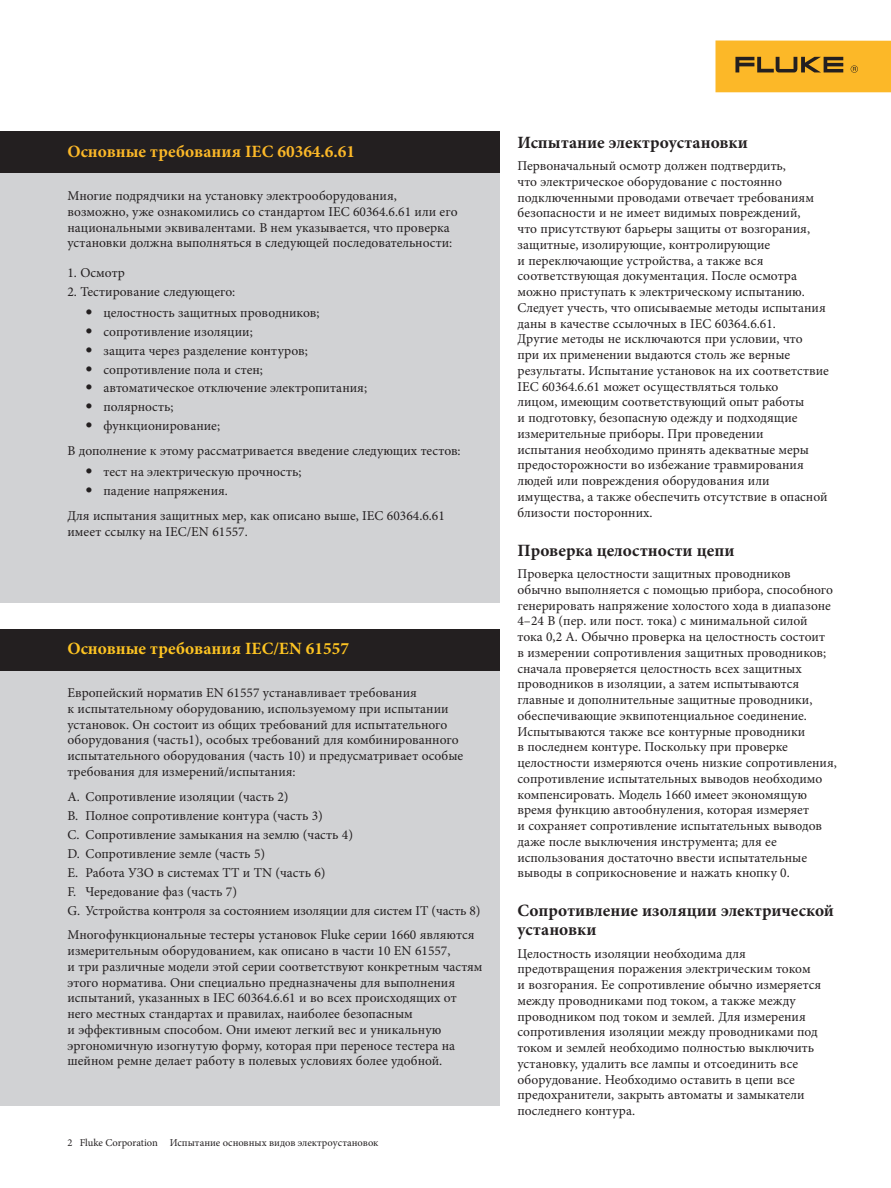
<style>
.page{position:relative;width:891px;height:1188px;background:#fff}
.page>*{position:absolute;margin:0;border:0;box-sizing:border-box;transform-origin:0 0}
.t1{font:700 17.25px/18.8px "Minion Pro";color:#231f20}
.t2{font:700 17.25px "Minion Pro";color:#fcb828}
.t3{font:700 17.25px "Minion Pro";color:#fec422}
.t4{font:13.5px/15.8px "Minion Pro";color:#231f20}
.t5{font:10.5px "Minion Pro";color:#231f20}
.s1{font-family:"Helvetica Neue LT Pro";font-weight:700;font-stretch:expanded;font-size:14.25px}
</style>
<div class="page">
<div style="left:716px;top:40px;width:175px;height:52px;background:#fcb828"></div>
<svg style="left:735px;top:57px;width:108px;height:15px"></svg>
<svg style="left:851px;top:65px;width:7px;height:8px"></svg>
<div style="left:0;top:135px;width:500px;height:468px;background:#d1d2d4"></div>
<div style="left:0;top:638px;width:500px;height:467px;background:#d1d2d4"></div>
<div style="left:0;top:132px;width:500px;height:41px;background:#231f20"></div>
<div style="left:0;top:630px;width:500px;height:41px;background:#231f20"></div>
<p class="t2" style="left:68px;top:140px;width:289px">Основные требования IEC 60364.6.61</p>
<p class="t4" style="left:68px;top:188px;width:392px">Многие подрядчики на установку электрооборудования, возможно, уже ознакомились со стандартом IEC 60364.6.61 или его национальными эквивалентами. В нем указывается, что проверка установки должна выполняться в следующей последовательности:</p>
<p class="t4" style="left:68px;top:264px;width:59px">1. Осмотр</p>
<p class="t4" style="left:68px;top:283px;width:169px">2. Тестирование следующего:</p>
<p class="t4" style="left:86px;top:305px;width:236px"><span class="s1">•</span> целостность защитных проводников;</p>
<p class="t4" style="left:86px;top:324px;width:169px"><span class="s1">•</span> сопротивление изоляции;</p>
<p class="t4" style="left:86px;top:343px;width:224px"><span class="s1">•</span> защита через разделение контуров;</p>
<p class="t4" style="left:86px;top:361px;width:179px"><span class="s1">•</span> сопротивление пола и стен;</p>
<p class="t4" style="left:86px;top:380px;width:283px"><span class="s1">•</span> автоматическое отключение электропитания;</p>
<p class="t4" style="left:86px;top:399px;width:90px"><span class="s1">•</span> полярность;</p>
<p class="t4" style="left:67px;top:413px;width:395px;line-height:24.8px;text-indent:18px"><span class="s1">•</span> функционирование;<br>В дополнение к этому рассматривается введение следующих тестов:</p>
<p class="t4" style="left:86px;top:464px;width:218px"><span class="s1">•</span> тест на электрическую прочность;</p>
<p class="t4" style="left:67px;top:478px;width:379px;line-height:24.8px;text-indent:18px"><span class="s1">•</span> падение напряжения.<br>Для испытания защитных мер, как описано выше, IEC 60364.6.61</p>
<p class="t4" style="left:67px;top:523px;width:182px">имеет ссылку на IEC/EN 61557.</p>
<p class="t3" style="left:68px;top:637px;width:283px">Основные требования IEC/EN 61557</p>
<p class="t4" style="left:68px;top:685px;width:397px">Европейский норматив EN 61557 устанавливает требования<br>к испытательному оборудованию, используемому при испытании установок. Он состоит из общих требований для испытательного оборудования (часть1), особых требований для комбинированного испытательного оборудования (часть 10) и предусматривает особые требования для измерений/испытания:</p>
<p class="t4" style="left:68px;top:787px;width:415px;line-height:19px">A. Сопротивление изоляции (часть 2)<br>B. Полное сопротивление контура (часть 3)<br>C. Сопротивление замыкания на землю (часть 4)<br>D. Сопротивление земле (часть 5)<br>E. Работа УЗО в системах TT и TN (часть 6)<br>F. Чередование фаз (часть 7)<br>G. Устройства контроля за состоянием изоляции для систем IT (часть 8)</p>
<p class="t4" style="left:68px;top:927px;width:417px">Многофункциональные тестеры установок Fluke серии 1660 являются измерительным оборудованием, как описано в части 10 EN 61557,<br>и три различные модели этой серии соответствуют конкретным частям этого норматива. Они специально предназначены для выполнения испытаний, указанных в IEC 60364.6.61 и во всех происходящих от него местных стандартах и правилах, наиболее безопасным<br>и эффективным способом. Они имеют легкий вес и уникальную эргономичную изогнутую форму, которая при переносе тестера на шейном ремне делает работу в полевых условиях более удобной.</p>
<p class="t5" style="left:68px;top:1136px;width:313px">2 Fluke Corporation Испытание основных видов электроустановок</p>
<p class="t1" style="left:518px;top:132px;width:232px">Испытание электроустановки</p>
<p class="t4" style="left:518px;top:158px;width:313px">Первоначальный осмотр должен подтвердить,<br>что электрическое оборудование с постоянно подключенными проводами отвечает требованиям безопасности и не имеет видимых повреждений,<br>что присутствуют барьеры защиты от возгорания, защитные, изолирующие, контролирующие<br>и переключающие устройства, а также вся соответствующая документация. После осмотра можно приступать к электрическому испытанию.<br>Следует учесть, что описываемые методы испытания даны в качестве ссылочных в IEC 60364.6.61.<br>Другие методы не исключаются при условии, что<br>при их применении выдаются столь же верные результаты. Испытание установок на их соответствие IEC 60364.6.61 может осуществляться только<br>лицом, имеющим соответствующий опыт работы<br>и подготовку, безопасную одежду и подходящие измерительные приборы. При проведении испытания необходимо принять адекватные меры предосторожности во избежание травмирования людей или повреждения оборудования или имущества, а также обеспечить отсутствие в опасной близости посторонних.</p>
<p class="t1" style="left:518px;top:540px;width:219px">Проверка целостности цепи</p>
<p class="t4" style="left:518px;top:566px;width:321px">Проверка целостности защитных проводников обычно выполняется с помощью прибора, способного генерировать напряжение холостого хода в диапазоне 4–24 В (пер. или пост. тока) с минимальной силой<br>тока 0,2 А. Обычно проверка на целостность состоит<br>в измерении сопротивления защитных проводников; сначала проверяется целостность всех защитных проводников в изоляции, а затем испытываются главные и дополнительные защитные проводники, обеспечивающие эквипотенциальное соединение.<br>Испытываются также все контурные проводники<br>в последнем контуре. Поскольку при проверке целостности измеряются очень низкие сопротивления, сопротивление испытательных выводов необходимо компенсировать. Модель 1660 имеет экономящую время функцию автообнуления, которая измеряет<br>и сохраняет сопротивление испытательных выводов даже после выключения инструмента; для ее использования достаточно ввести испытательные выводы в соприкосновение и нажать кнопку 0.</p>
<p class="t1" style="left:518px;top:901px;width:318px">Сопротивление изоляции электрической установки</p>
<p class="t4" style="left:518px;top:945px;width:305px">Целостность изоляции необходима для предотвращения поражения электрическим током и возгорания. Ее сопротивление обычно измеряется между проводниками под током, а также между проводником под током и землей. Для измерения сопротивления изоляции между проводниками под током и землей необходимо полностью выключить установку, удалить все лампы и отсоединить все оборудование. Необходимо оставить в цепи все предохранители, закрыть автоматы и замыкатели последнего контура.</p>
</div>
